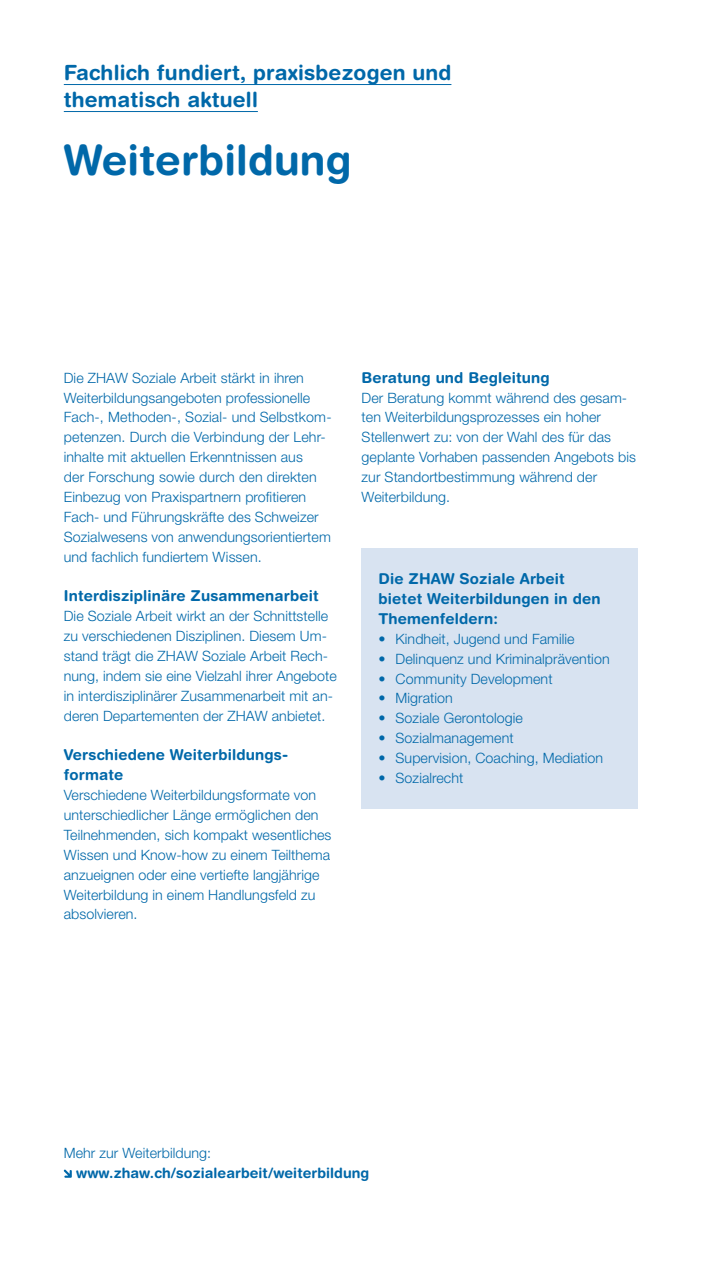
<style>
.page{position:relative;width:702px;height:1263px;background:#fff}
.page>*{position:absolute;margin:0;border:0;box-sizing:border-box;transform-origin:0 0}
.t1{font:700 42px "Helvetica Rounded LT Std";letter-spacing:.005em;color:#0068a9}
.t2{font:700 21px/27px "Helvetica Rounded LT Std";letter-spacing:.01em;color:#0068a9}
.t3{font:700 15px/19.8px "Helvetica Rounded LT Std";letter-spacing:.01em;color:#0068a9}
.t4{font:300 14.25px/20px "Helvetica Neue LT Pro";letter-spacing:.005em;color:#0068a9}
.t5{font:700 14.25px "Helvetica Rounded LT Std";letter-spacing:.005em;color:#0068a9}
</style>
<div class="page">
<div style="left:361px;top:548px;width:277px;height:260px;background:#d8e3f1"></div>
<hr style="left:64px;top:84px;width:387px;height:1px;background:#0068a9">
<hr style="left:64px;top:111px;width:194px;height:1px;background:#0068a9">
<svg style="left:64px;top:1169px;width:8px;height:9px"></svg>
<h2 class="t2" style="left:64px;top:59px;width:389px">Fachlich fundiert, praxisbezogen und thematisch aktuell</h2>
<h1 class="t1" style="left:64px;top:135px;width:289px">Weiterbildung</h1>
<p class="t4" style="left:64px;top:367px;width:269px">Die ZHAW Soziale Arbeit stärkt in ihren Weiterbildungsangeboten professionelle Fach-, Methoden-, Sozial- und Selbstkom&shy;petenzen. Durch die Verbindung der Lehr&shy;inhalte mit aktuellen Erkenntnissen aus<br>der Forschung sowie durch den direkten Einbezug von Praxispartnern profitieren Fach- und Führungskräfte des Schweizer Sozialwesens von anwendungsorientiertem und fachlich fundiertem Wissen.</p>
<p class="t3" style="left:64px;top:586px;width:256px">Interdisziplinäre Zusammenarbeit</p>
<p class="t4" style="left:64px;top:606px;width:274px">Die Soziale Arbeit wirkt an der Schnittstelle zu verschiedenen Disziplinen. Diesem Um&shy;stand trägt die ZHAW Soziale Arbeit Rech&shy;nung, indem sie eine Vielzahl ihrer Angebote in interdisziplinärer Zusammenarbeit mit an&shy;deren Departementen der ZHAW anbietet.</p>
<p class="t3" style="left:64px;top:745px;width:226px">Verschiedene Weiterbildungs&shy;formate</p>
<p class="t4" style="left:64px;top:785px;width:269px">Verschiedene Weiterbildungsformate von unterschiedlicher Länge ermöglichen den Teilnehmenden, sich kompakt wesentliches Wissen und Know-how zu einem Teilthema anzueignen oder eine vertiefte langjährige Weiterbildung in einem Handlungsfeld zu absolvieren.</p>
<p class="t3" style="left:361px;top:367px;width:189px">Beratung und Begleitung</p>
<p class="t4" style="left:361px;top:387px;width:276px">Der Beratung kommt während des gesam&shy;ten Weiterbildungsprozesses ein hoher Stellenwert zu: von der Wahl des für das geplante Vorhaben passenden Angebots bis zur Standortbestimmung während der Weiterbildung.</p>
<p class="t3" style="left:378px;top:569px;width:223px">Die ZHAW Soziale Arbeit bietet Weiterbildungen in den<br>Themenfeldern:</p>
<p class="t4" style="left:378px;top:628px;width:197px">• Kindheit, Jugend und Familie</p>
<p class="t4" style="left:378px;top:648px;width:232px">• Delinquenz und Kriminalprävention</p>
<p class="t4" style="left:378px;top:668px;width:175px">• Community Development</p>
<p class="t4" style="left:378px;top:688px;width:76px">• Migration</p>
<p class="t4" style="left:378px;top:708px;width:146px">• Soziale Gerontologie</p>
<p class="t4" style="left:378px;top:728px;width:136px">• Sozialmanagement</p>
<p class="t4" style="left:378px;top:748px;width:226px">• Supervision, Coaching, Mediation</p>
<p class="t4" style="left:378px;top:768px;width:86px">• Sozialrecht</p>
<p class="t4" style="left:64px;top:1142px;width:149px">Mehr zur Weiterbildung:</p>
<p class="t5" style="left:76px;top:1164px;width:294px">www.zhaw.ch/sozialearbeit/weiterbildung</p>
</div>
